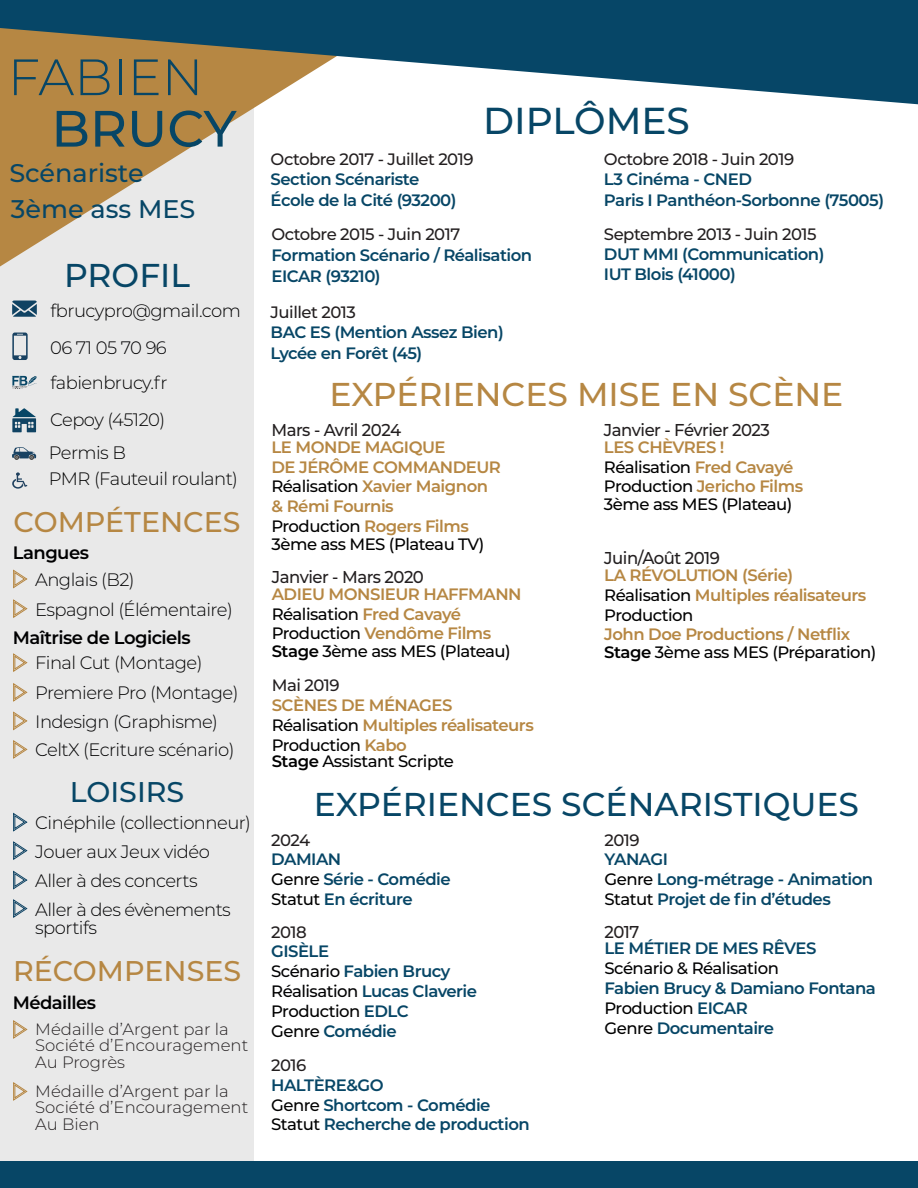
<style>
.page{position:relative;width:918px;height:1188px;background:#fff}
.page>*{position:absolute;margin:0;border:0;box-sizing:border-box;transform-origin:0 0}
.t1{font:300 51px "Montserrat";color:#074666}
.t2{font:500 51px "Montserrat";color:#074666}
.t3{font:500 37.5px "Montserrat";color:#074666}
.t4{font:500 33px "Montserrat";color:#074666}
.t5{font:500 33px "Montserrat";color:#b68743}
.t6{font:500 28.5px "Montserrat";color:#b68743}
.t7{font:500 28.5px "Montserrat";color:#074666}
.t8{font:500 25.5px "Montserrat";color:#074666}
.t9{font:300 18px/18px "Montserrat";letter-spacing:-.03em;color:#000001}
.t10{font:300 18px "Montserrat";letter-spacing:-.03em;color:#000}
.t11{font:600 18px "Montserrat";letter-spacing:-.03em;color:#000001}
.t12{font:300 18px "Montserrat";letter-spacing:-.03em;color:#000002}
.t13{font:500 17.1px "Montserrat";letter-spacing:-.03em;color:#231f20;scale:.96 1}
.t14{font:600 16.5px "Montserrat";letter-spacing:-.03em;color:#074666}
.t15{font:600 16.5px/19.8px "Montserrat";letter-spacing:-.03em;color:#b68743}
.t16{font:500 16.5px "Montserrat";letter-spacing:-.03em;color:#231f20}
.t17{font:500 16.5px "Montserrat";letter-spacing:-.03em;color:#000}
.t18{font:300 16.5px/16.5px "Montserrat";color:#231f20}
.t19{font:500 16.5px "Montserrat";letter-spacing:-.03em;color:#000001}
.t20{font:500 16.5px "Montserrat";letter-spacing:-.03em;color:#000002}
.s1{color:#000001}
.s2{font-weight:500;color:#000001}
.s3{font-weight:600;color:#b68743}
.s4{font-weight:600}
.s5{font-weight:500;color:#000002}
.s6{font-weight:600;color:#074666}
</style>
<div class="page">
<div style="left:0;top:105px;width:254px;height:1061px;background:#e9e9e9"></div>
<svg style="left:0;top:104px;width:260px;height:163px;fill:#b68743"></svg>
<svg style="left:0;top:0;width:918px;height:104px;fill:#064667"></svg>
<div style="left:0;top:1162px;width:918px;height:26px;background:#074666"></div>
<svg style="left:12px;top:408px;width:24px;height:24px"></svg>
<svg style="left:12px;top:333px;width:16px;height:27px"></svg>
<svg style="left:12px;top:301px;width:25px;height:16px"></svg>
<svg style="left:12px;top:376px;width:25px;height:13px"></svg>
<svg style="left:12px;top:447px;width:24px;height:13px"></svg>
<svg style="left:13px;top:570px;width:14px;height:18px"></svg>
<svg style="left:13px;top:1020px;width:14px;height:18px"></svg>
<svg style="left:13px;top:1082px;width:14px;height:18px"></svg>
<svg style="left:13px;top:654px;width:14px;height:18px"></svg>
<svg style="left:13px;top:712px;width:14px;height:18px"></svg>
<svg style="left:13px;top:813px;width:14px;height:18px"></svg>
<svg style="left:13px;top:871px;width:14px;height:18px"></svg>
<svg style="left:13px;top:600px;width:14px;height:18px"></svg>
<svg style="left:13px;top:683px;width:14px;height:18px"></svg>
<svg style="left:13px;top:740px;width:14px;height:18px"></svg>
<svg style="left:13px;top:842px;width:14px;height:18px"></svg>
<svg style="left:13px;top:900px;width:14px;height:18px"></svg>
<svg style="left:12px;top:472px;width:15px;height:17px"></svg>
<p class="t1" style="left:8px;top:42px;width:197px">FABIEN</p>
<p class="t2" style="left:51px;top:93px;width:187px">BRUCY</p>
<p class="t8" style="left:9px;top:155px;width:136px">Scénariste</p>
<p class="t8" style="left:11px;top:191px;width:186px">3ème ass MES</p>
<p class="t4" style="left:64px;top:252px;width:127px">PROFIL</p>
<p class="t9" style="left:51px;top:301px;width:192px">fbrucypro@gmail.com</p>
<p class="t12" style="left:50px;top:336px;width:118px"><span class="s1">0</span>6 71 05 70 96</p>
<p class="t10" style="left:51px;top:370px;width:118px">fabienbrucy.fr</p>
<p class="t10" style="left:50px;top:408px;width:117px">Cepoy (45120)</p>
<p class="t10" style="left:49px;top:441px;width:79px">Permis B</p>
<p class="t10" style="left:49px;top:467px;width:191px">PMR (Fauteuil roulant)</p>
<p class="t6" style="left:14px;top:502px;width:229px">COMPÉTENCES</p>
<p class="t11" style="left:13px;top:540px;width:78px">Langues</p>
<p class="t9" style="left:35px;top:570px;width:101px">Anglais (B2)</p>
<p class="t9" style="left:35px;top:600px;width:199px">Espagnol (Élémentaire)</p>
<p class="t11" style="left:13px;top:625px;width:180px">Maîtrise de Logiciels</p>
<p class="t9" style="left:35px;top:653px;width:169px">Final Cut (Montage)</p>
<p class="t9" style="left:35px;top:683px;width:205px">Premiere Pro (Montage)</p>
<p class="t9" style="left:35px;top:712px;width:184px">Indesign (Graphisme)</p>
<p class="t9" style="left:35px;top:741px;width:201px">CeltX (Ecriture scénario)</p>
<p class="t7" style="left:70px;top:772px;width:116px">LOISIRS</p>
<p class="t9" style="left:35px;top:813px;width:217px">Cinéphile (collectionneur)</p>
<p class="t9" style="left:35px;top:842px;width:176px">Jouer aux Jeux vidéo</p>
<p class="t9" style="left:35px;top:871px;width:164px">Aller à des concerts</p>
<p class="t9" style="left:35px;top:900px;width:197px">Aller à des évènements sportifs</p>
<p class="t6" style="left:13px;top:951px;width:230px">RÉCOMPENSES</p>
<p class="t11" style="left:13px;top:990px;width:85px">Médailles</p>
<p class="t18" style="left:35px;top:1020px;width:195px">Médaille d’Argent par la</p>
<p class="t18" style="left:35px;top:1037px;width:214px">Société d’Encouragement<br>Au Progrès</p>
<p class="t18" style="left:35px;top:1082px;width:214px">Médaille d’Argent par la<br>Société d’Encouragement<br>Au Bien</p>
<p class="t3" style="left:483px;top:94px;width:208px">DIPLÔMES</p>
<p class="t16" style="left:271px;top:148px;width:204px">Octobre 2017 - Juillet 2019</p>
<p class="t14" style="left:271px;top:167px;width:150px">Section Scénariste</p>
<p class="t14" style="left:271px;top:188px;width:187px">École de la Cité (93200)</p>
<p class="t16" style="left:271px;top:223px;width:190px">Octobre 2015 - Juin 2017</p>
<p class="t14" style="left:271px;top:244px;width:262px">Formation Scénario / Réalisation</p>
<p class="t14" style="left:271px;top:265px;width:111px">EICAR (93210)</p>
<p class="t16" style="left:271px;top:301px;width:87px">Juillet 2013</p>
<p class="t14" style="left:271px;top:320px;width:235px">BAC ES (Mention Assez Bien)</p>
<p class="t14" style="left:271px;top:341px;width:153px">Lycée en Forêt (45)</p>
<p class="t16" style="left:604px;top:148px;width:192px">Octobre 2018 - Juin 2019</p>
<p class="t14" style="left:604px;top:167px;width:150px">L3 Cinéma - CNED</p>
<p class="t14" style="left:604px;top:188px;width:282px">Paris I Panthéon-Sorbonne (75005)</p>
<p class="t16" style="left:604px;top:223px;width:214px">Septembre 2013 - Juin 2015</p>
<p class="t14" style="left:604px;top:243px;width:222px">DUT MMI (Communication)</p>
<p class="t14" style="left:604px;top:262px;width:133px">IUT Blois (41000)</p>
<p class="t5" style="left:330px;top:371px;width:515px">EXPÉRIENCES MISE EN SCÈNE</p>
<p class="t13" style="left:271px;top:418px;width:137px">Mars - Avril 2024</p>
<p class="t15" style="left:271px;top:436px;width:176px">LE MONDE MAGIQUE</p>
<p class="t15" style="left:271px;top:456px;width:231px">DE JÉRÔME COMMANDEUR</p>
<p class="t15" style="left:271px;top:476px;width:218px"><span class="s2">Réalisation</span> Xavier Maignon</p>
<p class="t15" style="left:271px;top:496px;width:124px">&amp; Rémi Fournis</p>
<p class="t15" style="left:271px;top:515px;width:199px"><span class="s2">Production</span> Rogers Films</p>
<p class="t17" style="left:271px;top:533px;width:214px">3ème ass MES (Plateau TV)</p>
<p class="t13" style="left:272px;top:565px;width:160px">Janvier - Mars 2020</p>
<p class="t15" style="left:272px;top:583px;width:251px">ADIEU MONSIEUR HAFFMANN</p>
<p class="t19" style="left:272px;top:602px;width:191px">Réalisation <span class="s3">Fred Cavayé</span></p>
<p class="t15" style="left:272px;top:623px;width:221px"><span class="s2">Production</span> Vendôme Films</p>
<p class="t17" style="left:272px;top:640px;width:241px"><span class="s4">Stage</span> 3ème ass MES (Plateau)</p>
<p class="t16" style="left:272px;top:674px;width:69px">Mai 2019</p>
<p class="t15" style="left:272px;top:695px;width:182px">SCÈNES DE MÉNAGES</p>
<p class="t15" style="left:272px;top:715px;width:264px"><span class="s2">Réalisation</span> Multiples réalisateurs<br><span class="s2">Production</span> Kabo</p>
<p class="t17" style="left:272px;top:750px;width:184px"><span class="s4">Stage</span> Assistant Scripte</p>
<p class="t13" style="left:604px;top:418px;width:175px">Janvier - Février 2023</p>
<p class="t15" style="left:604px;top:436px;width:122px">LES CHÈVRES !</p>
<p class="t19" style="left:604px;top:455px;width:191px">Réalisation <span class="s3">Fred Cavayé</span></p>
<p class="t15" style="left:604px;top:476px;width:201px"><span class="s2">Production</span> Jericho Films</p>
<p class="t17" style="left:604px;top:493px;width:190px">3ème ass MES (Plateau)</p>
<p class="t13" style="left:604px;top:546px;width:122px">Juin/Août 2019</p>
<p class="t15" style="left:604px;top:565px;width:191px">LA RÉVOLUTION (Série)</p>
<p class="t15" style="left:604px;top:584px;width:264px"><span class="s2">Réalisation</span> Multiples réalisateurs</p>
<p class="t19" style="left:604px;top:603px;width:91px">Production</p>
<p class="t15" style="left:604px;top:624px;width:248px">John Doe Productions / Netflix</p>
<p class="t17" style="left:604px;top:641px;width:274px"><span class="s4">Stage</span> 3ème ass MES (Préparation)</p>
<p class="t4" style="left:314px;top:781px;width:547px">EXPÉRIENCES SCÉNARISTIQUES</p>
<p class="t16" style="left:271px;top:828px;width:41px">2024</p>
<p class="t14" style="left:271px;top:848px;width:72px">DAMIAN</p>
<p class="t14" style="left:271px;top:868px;width:181px"><span class="s2">Genre</span> Série - Comédie</p>
<p class="t14" style="left:271px;top:887px;width:143px"><span class="s2">Statut</span> En écriture</p>
<p class="t16" style="left:271px;top:920px;width:37px">2018</p>
<p class="t14" style="left:271px;top:940px;width:59px">GISÈLE</p>
<p class="t14" style="left:271px;top:960px;width:181px"><span class="s5">Scénario</span> Fabien Brucy</p>
<p class="t14" style="left:271px;top:980px;width:207px"><span class="s5">Réalisation</span> Lucas Claverie</p>
<p class="t19" style="left:271px;top:1000px;width:139px">Production <span class="s6">EDLC</span></p>
<p class="t14" style="left:271px;top:1019px;width:127px"><span class="s2">Genre</span> Comédie</p>
<p class="t16" style="left:271px;top:1054px;width:37px">2016</p>
<p class="t14" style="left:271px;top:1073px;width:114px">HALTÈRE&amp;GO</p>
<p class="t14" style="left:271px;top:1093px;width:221px"><span class="s2">Genre</span> Shortcom - Comédie</p>
<p class="t14" style="left:271px;top:1113px;width:260px"><span class="s2">Statut</span> Recherche de production</p>
<p class="t16" style="left:604px;top:828px;width:37px">2019</p>
<p class="t14" style="left:604px;top:848px;width:65px">YANAGI</p>
<p class="t14" style="left:604px;top:868px;width:270px"><span class="s2">Genre</span> Long-métrage - Animation</p>
<p class="t14" style="left:604px;top:887px;width:228px"><span class="s2">Statut</span> Projet de fin d’études</p>
<p class="t13" style="left:604px;top:920px;width:38px">2017</p>
<p class="t14" style="left:604px;top:937px;width:213px">LE MÉTIER DE MES RÊVES</p>
<p class="t20" style="left:604px;top:957px;width:176px">Scénario &amp; Réalisation</p>
<p class="t14" style="left:604px;top:977px;width:273px">Fabien Brucy &amp; Damiano Fontana</p>
<p class="t19" style="left:604px;top:997px;width:145px">Production <span class="s6">EICAR</span></p>
<p class="t14" style="left:604px;top:1016px;width:171px"><span class="s2">Genre</span> Documentaire</p>
</div>
